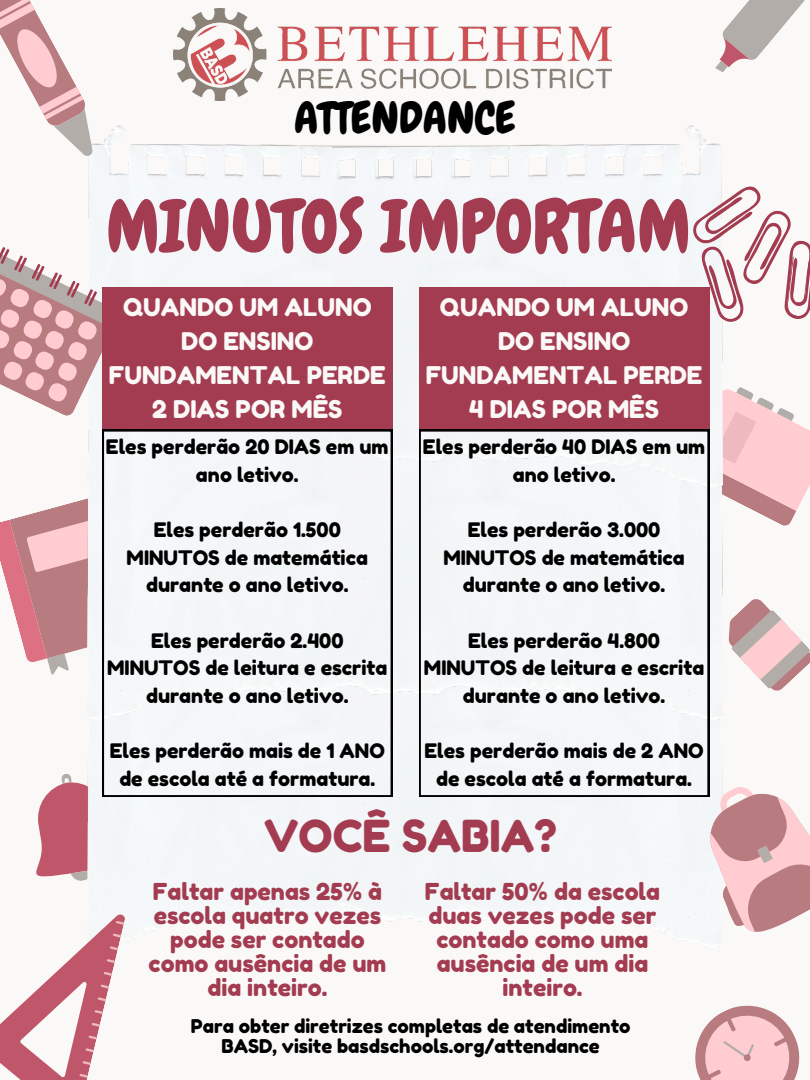
<style>
.page{position:relative;width:810px;height:1080px;background:#fbf9f7}
.page>*{position:absolute;margin:0;border:0;box-sizing:border-box;transform-origin:0 0}
.t1{font:72.38px "Chewy";color:#a33c51}
.t2{font:44px "Fredoka One";color:#a33c51}
.t3{font:43.62px "Chewy";color:#000}
.t4{font:24.38px/33.8px "Fredoka One";color:#fbf9f7;text-align:center}
.t5{font:23.31px/23.9px "Fredoka One";color:#a33c51;text-align:center}
.t6{font:20px/27.6px "Fredoka One";color:#000;text-align:center}
.t7{font:18.94px/19.7px "Fredoka One";color:#000;text-align:center}
</style>
<div class="page">
<svg style="left:0;top:499px;width:87px;height:176px"></svg>
<svg style="left:722px;top:387px;width:88px;height:139px"></svg>
<img style="left:339px;top:719px;width:381px;height:222px">
<img style="left:88px;top:125px;width:245px;height:306px">
<img style="left:87px;top:431px;width:15px;height:288px">
<img style="left:392px;top:486px;width:330px;height:233px">
<img style="left:333px;top:125px;width:389px;height:361px">
<svg style="left:0;top:247px;width:121px;height:171px"></svg>
<svg style="left:0;top:771px;width:154px;height:309px"></svg>
<svg style="left:691px;top:778px;width:119px;height:163px"></svg>
<svg style="left:718px;top:596px;width:92px;height:98px"></svg>
<svg style="left:0;top:0;width:106px;height:164px"></svg>
<svg style="left:715px;top:0;width:90px;height:72px"></svg>
<svg style="left:695px;top:1005px;width:105px;height:75px"></svg>
<img style="left:173px;top:8px;width:439px;height:93px">
<div style="left:102px;top:287px;width:290px;height:143px;background:#a33c51"></div>
<svg style="left:102px;top:430px;width:290px;height:367px"></svg>
<div style="left:419px;top:287px;width:290px;height:143px;background:#a33c51"></div>
<svg style="left:419px;top:430px;width:290px;height:367px"></svg>
<svg style="left:671px;top:166px;width:139px;height:179px"></svg>
<h3 class="t3" style="left:294px;top:90px;width:223px">ATTENDANCE</h3>
<h3 class="t1" style="left:106px;top:180px;width:587px">MINUTOS IMPORTAM</h3>
<p class="t4" style="left:109px;top:290px;width:278px">QUANDO UM ALUNO<br>DO ENSINO<br>FUNDAMENTAL PERDE<br>2 DIAS POR MÊS</p>
<p class="t6" style="left:106px;top:433px;width:284px">Eles perderão 20 DIAS em um ano letivo.</p>
<h2 class="t6" style="left:127px;top:516px;width:243px">Eles perderão 1.500<br>MINUTOS de matemática durante o ano letivo.</h2>
<p class="t6" style="left:107px;top:627px;width:282px">Eles perderão 2.400<br>MINUTOS de leitura e escrita durante o ano letivo.</p>
<p class="t6" style="left:110px;top:737px;width:277px">Eles perderão mais de 1 ANO de escola até a formatura.</p>
<p class="t4" style="left:426px;top:290px;width:278px">QUANDO UM ALUNO<br>DO ENSINO<br>FUNDAMENTAL PERDE<br>4 DIAS POR MÊS</p>
<p class="t6" style="left:423px;top:433px;width:284px">Eles perderão 40 DIAS em um ano letivo.</p>
<h1 class="t6" style="left:443px;top:516px;width:243px">Eles perderão 3.000<br>MINUTOS de matemática durante o ano letivo.</h1>
<p class="t6" style="left:424px;top:627px;width:282px">Eles perderão 4.800<br>MINUTOS de leitura e escrita durante o ano letivo.</p>
<p class="t6" style="left:425px;top:737px;width:281px">Eles perderão mais de 2 ANO de escola até a formatura.</p>
<p class="t2" style="left:264px;top:809px;width:294px">VOCÊ SABIA?</p>
<p class="t5" style="left:149px;top:880px;width:239px">Faltar apenas 25% à escola quatro vezes pode ser contado como ausência de um dia inteiro.</p>
<p class="t5" style="left:425px;top:880px;width:237px">Faltar 50% da escola duas vezes pode ser contado como uma ausência de um dia inteiro.</p>
<p class="t7" style="left:191px;top:1016px;width:441px">Para obter diretrizes completas de atendimento<br>BASD, visite basdschools.org/attendance</p>
</div>
